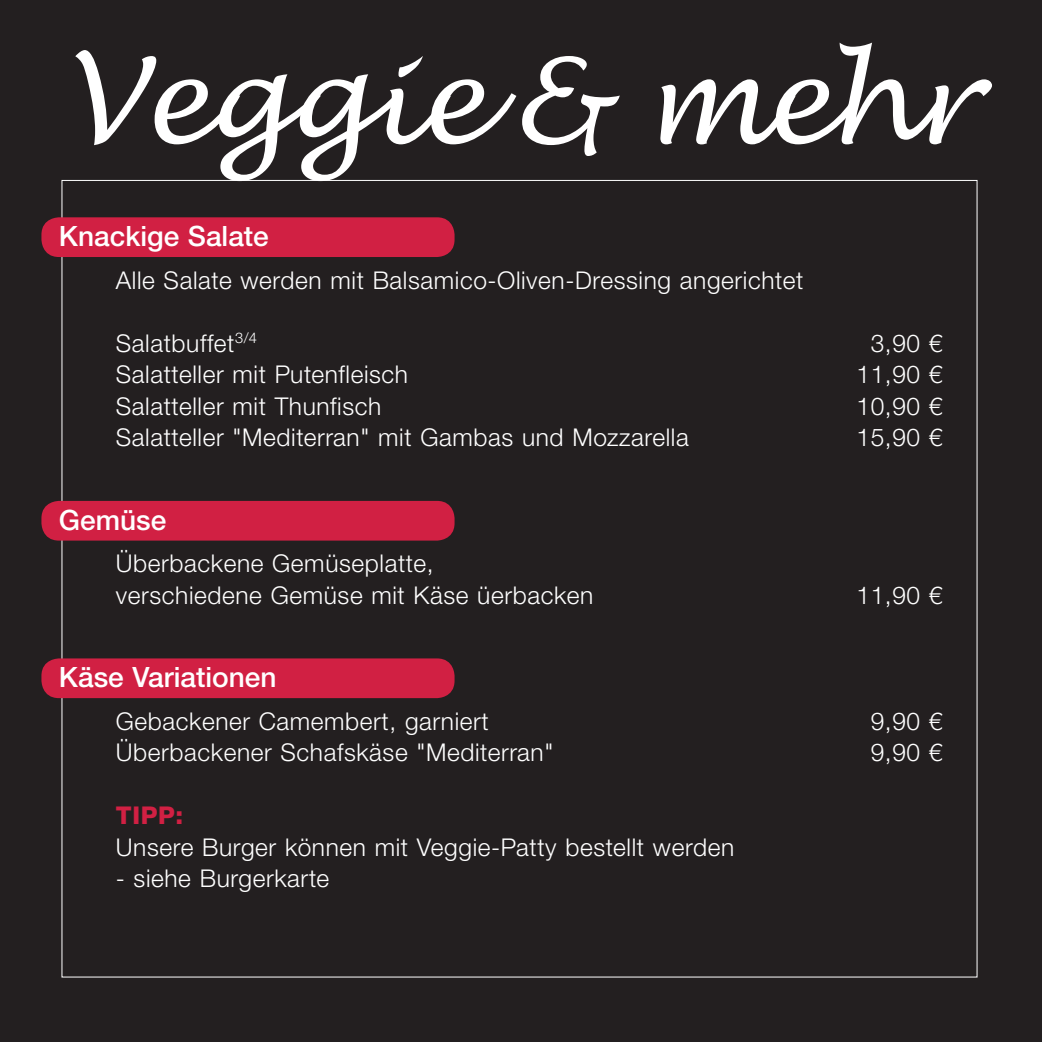
<style>
.page{position:relative;width:1042px;height:1042px;background:#231f20}
.page>*{position:absolute;margin:0;border:0;box-sizing:border-box;transform-origin:0 0}
.t1{font:italic 117.25px "Lucida Handwriting";letter-spacing:-.025em;color:#fff}
.t2{font:500 28px "Helvetica Neue LTW1 G";color:#fff}
.t3{font:300 24.5px/31.5px "Helvetica Neue LTW1 G";letter-spacing:.025em;color:#fff}
.t4{font:800 24.5px "Helvetica Neue LTW1 G";color:#d12043}
</style>
<div class="page">
<div style="left:41px;top:217px;width:413px;height:40px;background:#d12043;border-radius:18px"></div>
<div style="left:41px;top:501px;width:413px;height:39px;background:#d12043;border-radius:18px"></div>
<div style="left:41px;top:658px;width:413px;height:40px;background:#d12043;border-radius:18px"></div>
<h1 class="t1" style="left:65px;top:30px;width:912px">Veggie &amp; mehr</h1>
<p class="t2" style="left:59px;top:219px;width:211px">Knackige Salate</p>
<p class="t3" style="left:116px;top:264px;width:689px">Alle Salate werden mit Balsamico-Oliven-Dressing angerichtet</p>
<p class="t3" style="left:116px;top:327px;width:143px">Salatbuffet<sup>3/4</sup></p>
<p class="t3" style="left:871px;top:327px;width:73px">3,90 €</p>
<p class="t3" style="left:116px;top:358px;width:294px">Salatteller mit Putenfleisch</p>
<p class="t3" style="left:856px;top:358px;width:88px">11,90 €</p>
<p class="t3" style="left:116px;top:390px;width:267px">Salatteller mit Thunfisch</p>
<p class="t3" style="left:856px;top:390px;width:88px">10,90 €</p>
<p class="t3" style="left:116px;top:421px;width:574px">Salatteller "Mediterran" mit Gambas und Mozzarella</p>
<p class="t3" style="left:856px;top:421px;width:88px">15,90 €</p>
<p class="t2" style="left:59px;top:503px;width:109px">Gemüse</p>
<p class="t3" style="left:116px;top:547px;width:479px">Überbackene Gemüseplatte,<br>verschiedene Gemüse mit Käse üerbacken</p>
<p class="t3" style="left:856px;top:579px;width:88px">11,90 €</p>
<p class="t2" style="left:59px;top:660px;width:219px">Käse Variationen</p>
<p class="t3" style="left:116px;top:705px;width:374px">Gebackener Camembert, garniert</p>
<p class="t3" style="left:871px;top:705px;width:73px">9,90 €</p>
<p class="t3" style="left:116px;top:736px;width:439px">Überbackener Schafskäse "Mediterran"</p>
<p class="t3" style="left:871px;top:736px;width:73px">9,90 €</p>
<p class="t4" style="left:116px;top:801px;width:69px">TIPP:</p>
<p class="t3" style="left:116px;top:831px;width:620px">Unsere Burger können mit Veggie-Patty bestellt werden</p>
<p class="t3" style="left:116px;top:862px;width:215px">- siehe Burgerkarte</p>
</div>
